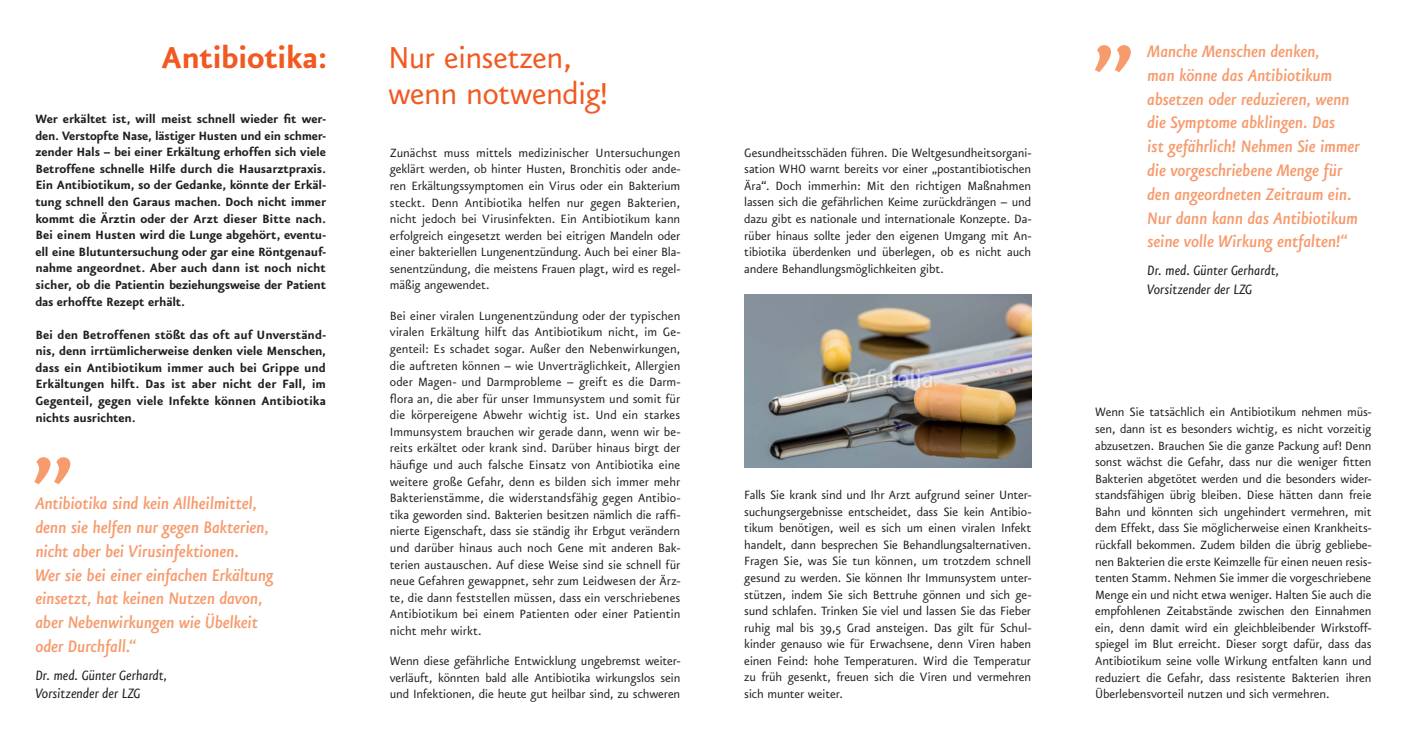
<style>
.page{position:relative;width:1407px;height:745px;background:#fff}
.page>*{position:absolute;margin:0;border:0;box-sizing:border-box;transform-origin:0 0}
.t1{font:italic 500 117.5px "Eureka Sans OT";color:#f79a6c}
.t2{font:36.25px/36.2px "Eureka Sans OT";letter-spacing:-.02em;color:#f15921}
.t3{font:700 36.25px "Eureka Sans OT";letter-spacing:-.02em;color:#f15921}
.t4{font:italic 500 20px/23.8px "Eureka Sans OT";letter-spacing:-.01em;color:#f79a6c}
.t5{font:italic 16.25px/18.8px "Eureka Sans OT";letter-spacing:-.015em;color:#231f20}
.t6{font:14.38px/16.5px "Eureka Sans OT";letter-spacing:-.01em;color:#231f20;text-align:justify}
.t7{font:700 14.38px/16.5px "Eureka Sans OT";letter-spacing:-.01em;color:#231f20;text-align:justify}
</style>
<div class="page">
<img style="left:744px;top:294px;width:287px;height:173px">
<h2 class="t3" style="left:162px;top:38px;width:167px">Antibiotika:</h2>
<h2 class="t2" style="left:388px;top:40px;width:221px">Nur einsetzen, wenn notwendig!</h2>
<p class="t7" style="left:35px;top:111px;width:292px">Wer erkältet ist, will meist schnell wieder fit wer&shy;den. Verstopfte Nase, lästiger Husten und ein schmer&shy;zender Hals – bei einer Erkältung erhoffen sich viele Betroffene schnelle Hilfe durch die Hausarztpraxis.<br>Ein Antibiotikum, so der Gedanke, könnte der Erkäl&shy;tung schnell den Garaus machen. Doch nicht immer kommt die Ärztin oder der Arzt dieser Bitte nach.<br>Bei einem Husten wird die Lunge abgehört, eventu&shy;ell eine Blutuntersuchung oder gar eine Röntgenauf&shy;nahme angeordnet. Aber auch dann ist noch nicht sicher, ob die Patientin beziehungsweise der Patient das erhoffte Rezept erhält.</p>
<p class="t7" style="left:35px;top:326px;width:292px">Bei den Betroffenen stößt das oft auf Unverständ&shy;nis, denn irrtümlicherweise denken viele Menschen, dass ein Antibiotikum immer auch bei Grippe und Erkältungen hilft. Das ist aber nicht der Fall, im Gegenteil, gegen viele Infekte können Antibiotika nichts ausrichten.</p>
<p class="t6" style="left:390px;top:145px;width:292px">Zunächst muss mittels medizinischer Untersuchungen geklärt werden, ob hinter Husten, Bronchitis oder ande&shy;ren Erkältungssymptomen ein Virus oder ein Bakterium steckt. Denn Antibiotika helfen nur gegen Bakterien, nicht jedoch bei Virusinfekten. Ein Antibiotikum kann erfolgreich eingesetzt werden bei eitrigen Mandeln oder einer bakteriellen Lungenentzündung. Auch bei einer Bla&shy;senentzündung, die meistens Frauen plagt, wird es regel&shy;mäßig angewendet.</p>
<p class="t6" style="left:390px;top:307px;width:292px">Bei einer viralen Lungenentzündung oder der typischen viralen Erkältung hilft das Antibiotikum nicht, im Ge&shy;genteil: Es schadet sogar. Außer den Nebenwirkungen, die auftreten können – wie Unverträglichkeit, Allergien oder Magen- und Darmprobleme – greift es die Darm&shy;flora an, die aber für unser Immunsystem und somit für die körpereigene Abwehr wichtig ist. Und ein starkes Immunsystem brauchen wir gerade dann, wenn wir be&shy;reits erkältet oder krank sind. Darüber hinaus birgt der häufige und auch falsche Einsatz von Antibiotika eine weitere große Gefahr, denn es bilden sich immer mehr Bakterienstämme, die widerstandsfähig gegen Antibio&shy;tika geworden sind. Bakterien besitzen nämlich die raffi&shy;nierte Eigenschaft, dass sie ständig ihr Erbgut verändern und darüber hinaus auch noch Gene mit anderen Bak&shy;terien austauschen. Auf diese Weise sind sie schnell für neue Gefahren gewappnet, sehr zum Leidwesen der Ärz&shy;te, die dann feststellen müssen, dass ein verschriebenes Antibiotikum bei einem Patienten oder einer Patientin nicht mehr wirkt.</p>
<p class="t6" style="left:390px;top:652px;width:292px">Wenn diese gefährliche Entwicklung ungebremst weiter&shy;verläuft, könnten bald alle Antibiotika wirkungslos sein und Infektionen, die heute gut heilbar sind, zu schweren</p>
<h1 class="t1" style="left:32px;top:375px;width:42px">„</h1>
<h3 class="t4" style="left:35px;top:492px;width:239px">Antibiotika sind kein Allheilmittel, denn sie helfen nur gegen Bakterien, nicht aber bei Virusinfektionen.<br>Wer sie bei einer einfachen Erkältung einsetzt, hat keinen Nutzen davon, aber Nebenwirkungen wie Übelkeit oder Durchfall.“</h3>
<p class="t5" style="left:35px;top:665px;width:133px">Dr. med. Günter Gerhardt,<br>Vorsitzender der LZG</p>
<p class="t6" style="left:744px;top:144px;width:289px">Gesundheitsschäden führen. Die Weltgesundheitsorgani&shy;sation WHO warnt bereits vor einer „postantibiotischen Ära“. Doch immerhin: Mit den richtigen Maßnahmen lassen sich die gefährlichen Keime zurückdrängen – und dazu gibt es nationale und internationale Konzepte. Da&shy;rüber hinaus sollte jeder den eigenen Umgang mit An&shy;tibiotika überdenken und überlegen, ob es nicht auch andere Behandlungsmöglichkeiten gibt.</p>
<p class="t6" style="left:744px;top:486px;width:289px">Falls Sie krank sind und Ihr Arzt aufgrund seiner Unter&shy;suchungsergebnisse entscheidet, dass Sie kein Antibio&shy;tikum benötigen, weil es sich um einen viralen Infekt handelt, dann besprechen Sie Behandlungsalternativen.<br>Fragen Sie, was Sie tun können, um trotzdem schnell gesund zu werden. Sie können Ihr Immunsystem unter&shy;stützen, indem Sie sich Bettruhe gönnen und sich ge&shy;sund schlafen. Trinken Sie viel und lassen Sie das Fieber ruhig mal bis 39,5 Grad ansteigen. Das gilt für Schul&shy;kinder genauso wie für Erwachsene, denn Viren haben einen Feind: hohe Temperaturen. Wird die Temperatur zu früh gesenkt, freuen sich die Viren und vermehren sich munter weiter.</p>
<h1 class="t1" style="left:1092px;top:-36px;width:42px">„</h1>
<p class="t4" style="left:1147px;top:40px;width:214px">Manche Menschen denken,<br>man könne das Antibiotikum absetzen oder reduzieren, wenn die Symptome abklingen. Das<br>ist gefährlich! Nehmen Sie immer die vorgeschriebene Menge für den angeordneten Zeitraum ein.<br>Nur dann kann das Antibiotikum seine volle Wirkung entfalten!“</p>
<p class="t5" style="left:1147px;top:261px;width:133px">Dr. med. Günter Gerhardt,<br>Vorsitzender der LZG</p>
<p class="t6" style="left:1095px;top:404px;width:278px">Wenn Sie tatsächlich ein Antibiotikum nehmen müs&shy;sen, dann ist es besonders wichtig, es nicht vorzeitig abzusetzen. Brauchen Sie die ganze Packung auf! Denn sonst wächst die Gefahr, dass nur die weniger fitten Bakterien abgetötet werden und die besonders wider&shy;standsfähigen übrig bleiben. Diese hätten dann freie Bahn und könnten sich ungehindert vermehren, mit dem Effekt, dass Sie möglicherweise einen Krankheits&shy;rückfall bekommen. Zudem bilden die übrig gebliebe&shy;nen Bakterien die erste Keimzelle für einen neuen resis&shy;tenten Stamm. Nehmen Sie immer die vorgeschriebene Menge ein und nicht etwa weniger. Halten Sie auch die empfohlenen Zeitabstände zwischen den Einnahmen ein, denn damit wird ein gleichbleibender Wirkstoff&shy;spiegel im Blut erreicht. Dieser sorgt dafür, dass das Antibiotikum seine volle Wirkung entfalten kann und reduziert die Gefahr, dass resistente Bakterien ihren Überlebensvorteil nutzen und sich vermehren.</p>
</div>
